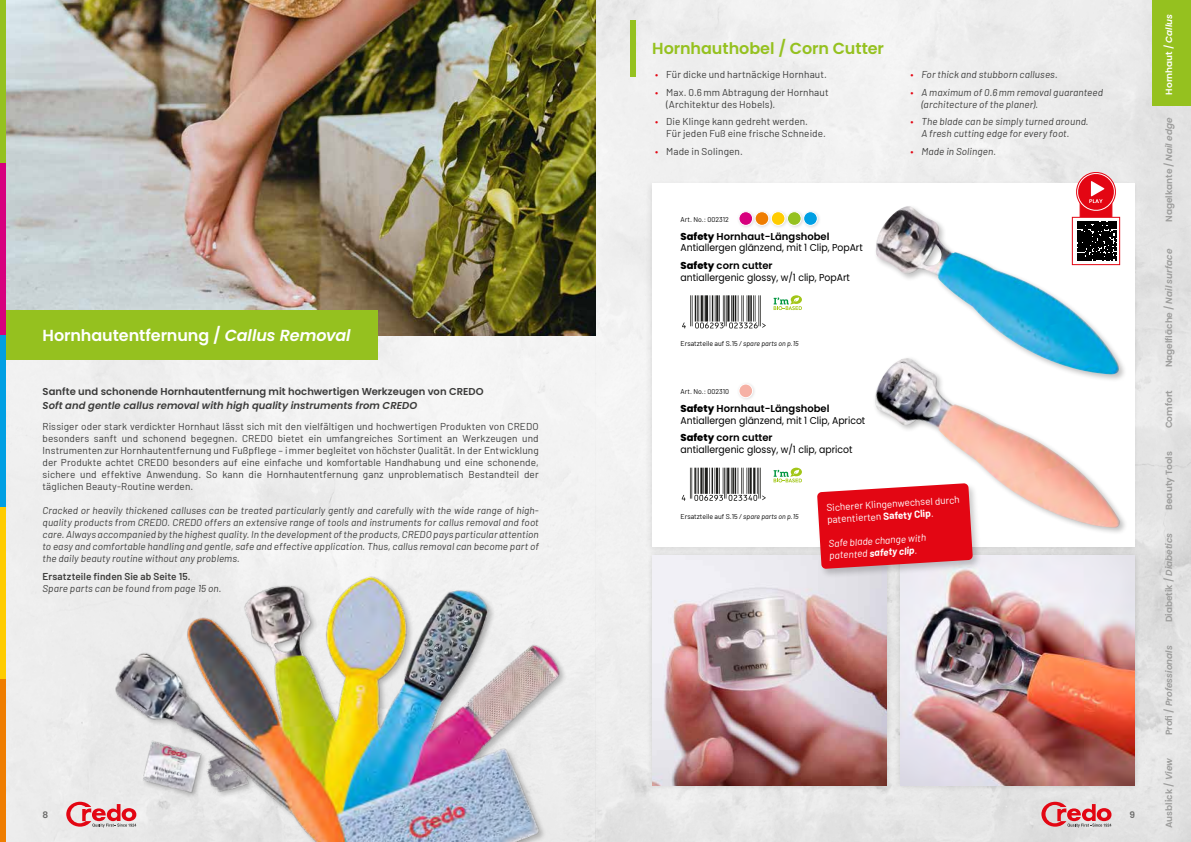
<style>
.page{position:relative;width:1191px;height:842px;background:#fff}
.page>*{position:absolute;margin:0;border:0;box-sizing:border-box;transform-origin:0 0}
.t1{font:600 16px "Poppins";letter-spacing:-.005em;color:#fff}
.t2{font:600 16px "Poppins";letter-spacing:-.005em;color:#95c11f}
.t3{font:10px/12px "Barlow";letter-spacing:.01em;color:#3c3c3b}
.t4{font:italic 10px/12px "Barlow";letter-spacing:.01em;color:#3c3c3b}
.t5{font:10px/11.7px "Poppins";color:#000;scale:.93 1}
.t6{font:600 10px "Poppins";letter-spacing:.005em;color:#3c3c3b}
.t7{font:italic 600 10px "Poppins";letter-spacing:.005em;color:#3c3c3b}
.t8{font:10px/11.7px "Barlow";color:#fff}
.t9{font:italic 10px/12.1px "Barlow";color:#fff}
.t10{font:600 10px "Barlow";letter-spacing:.015em;color:#3c3c3b}
.t11{font:600 9px "Poppins";color:#9d9d9c}
.t12{font:italic 600 9px "Poppins";color:#9d9d9c}
.t13{font:600 9px "Poppins";color:#fff}
.t14{font:600 9px "Poppins";color:#6b6b6a}
.t15{font:7px "Barlow";color:#000}
.s1{font-style:italic}
.s2{color:#e30613}
.s3{font-weight:800}
.s4{font-weight:600}
.s5{font-style:normal;color:#e30613}
.s6{font-weight:700}
.s7{font-style:normal}
</style>
<div class="page">
<img style="left:6px;top:0;width:1185px;height:842px">
<div style="left:645px;top:180px;width:494px;height:376px;background:#000;opacity:.09"></div>
<div style="left:652px;top:183px;width:482px;height:364px;background:#fff"></div>
<svg style="left:1041px;top:802px;width:70px;height:25px;background:#dc8d92"></svg>
<svg style="left:66px;top:802px;width:35px;height:25px"></svg>
<img style="left:6px;top:0;width:589px;height:335px">
<img style="left:101px;top:564px;width:465px;height:278px">
<div style="left:630px;top:20px;width:5px;height:56px;background:#95c11f"></div>
<img style="left:875px;top:206px;width:245px;height:150px">
<div style="left:753px;top:210px;width:19px;height:19px;background:#f7f6f5"></div>
<div style="left:755px;top:212px;width:14px;height:13px;background:#ef7d00;border-radius:50%"></div>
<div style="left:755px;top:211px;width:14px;height:15px;border:1px solid #fff;border-radius:50%"></div>
<div style="left:737px;top:210px;width:19px;height:19px;background:#000;opacity:.15"></div>
<div style="left:739px;top:212px;width:13px;height:13px;background:#d7007e;border-radius:50%"></div>
<div style="left:738px;top:211px;width:15px;height:15px;border:1px solid #fff;border-radius:50%"></div>
<div style="left:785px;top:210px;width:20px;height:19px;background:#000;opacity:.15"></div>
<div style="left:787px;top:212px;width:14px;height:13px;background:#95c11f;border-radius:50%"></div>
<div style="left:787px;top:211px;width:14px;height:15px;border:1px solid #fff;border-radius:50%"></div>
<div style="left:769px;top:210px;width:20px;height:19px;background:#000;opacity:.15"></div>
<div style="left:771px;top:212px;width:14px;height:13px;background:#fc0;border-radius:50%"></div>
<div style="left:771px;top:211px;width:14px;height:15px;border:1px solid #fff;border-radius:50%"></div>
<div style="left:801px;top:210px;width:20px;height:19px;background:#000;opacity:.15"></div>
<div style="left:803px;top:212px;width:14px;height:13px;background:#009fe3;border-radius:50%"></div>
<div style="left:803px;top:211px;width:14px;height:15px;border:1px solid #fff;border-radius:50%"></div>
<svg style="left:684px;top:328px;width:73px;height:1px"></svg>
<svg style="left:682px;top:295px;width:84px;height:33px"></svg>
<svg style="left:682px;top:468px;width:84px;height:33px"></svg>
<div style="left:737px;top:382px;width:19px;height:20px;background:#000;opacity:.15"></div>
<div style="left:739px;top:384px;width:13px;height:14px;background:#f6b1a5;border-radius:50%"></div>
<div style="left:738px;top:384px;width:15px;height:14px;border:1px solid #fff;border-radius:50%"></div>
<div style="left:894px;top:549px;width:246px;height:242px;background:#000;opacity:.15"></div>
<img style="left:900px;top:555px;width:234px;height:230px">
<div style="left:646px;top:549px;width:246px;height:242px;background:#000;opacity:.15"></div>
<img style="left:652px;top:555px;width:234px;height:230px">
<div style="left:872px;top:356px;width:256px;height:180px;background:#000;opacity:.25"></div>
<img style="left:875px;top:358px;width:245px;height:170px">
<div style="left:0;top:310px;width:377px;height:50px;background:#95c11f"></div>
<div style="left:815px;top:482px;width:167px;height:97px;background:#000;opacity:.21"></div>
<svg style="left:817px;top:483px;width:155px;height:86px;background:#e3222e"></svg>
<div style="left:1072px;top:217px;width:47px;height:48px;background:linear-gradient(to right,#fff,#fff)"></div>
<svg style="left:1074px;top:170px;width:43px;height:90px"></svg>
<div style="left:1072px;top:217px;width:48px;height:48px;border:1px solid #e30613"></div>
<svg style="left:773px;top:295px;width:29px;height:15px"></svg>
<svg style="left:773px;top:468px;width:29px;height:14px"></svg>
<div style="left:0;top:0;width:6px;height:163px;background:#95c11f"></div>
<div style="left:0;top:335px;width:6px;height:172px;background:#009fe3"></div>
<div style="left:0;top:507px;width:6px;height:172px;background:#fc0"></div>
<div style="left:0;top:679px;width:6px;height:163px;background:#ef7d00"></div>
<div style="left:0;top:163px;width:6px;height:172px;background:#d7007e"></div>
<div style="left:1152px;top:0;width:39px;height:106px;background:#95c11f"></div>
<h1 class="t1" style="left:43px;top:326px;width:310px">Hornhautentfernung / <span class="s1">Callus Removal</span></h1>
<p class="t6" style="left:43px;top:385px;width:443px">Sanfte und schonende Hornhautentfernung mit hochwertigen Werkzeugen von CREDO</p>
<p class="t7" style="left:43px;top:400px;width:376px">Soft and gentle callus removal with high quality instruments from CREDO</p>
<p class="t3" style="left:43px;top:419px;width:498px;text-align:justify">Rissiger oder stark verdickter Hornhaut lässt sich mit den vielfältigen und hochwertigen Produkten von CREDO besonders sanft und schonend begegnen. CREDO bietet ein umfangreiches Sortiment an Werkzeugen und Instrumenten zur Hornhautentfernung und Fußpflege – immer begleitet von höchster Qualität. In der Entwicklung der Produkte achtet CREDO besonders auf eine einfache und komfortable Handhabung und eine schonende, sichere und effektive Anwendung. So kann die Hornhautentfernung ganz unproblematisch Bestandteil der täglichen Beauty-Routine werden.</p>
<p class="t4" style="left:43px;top:503px;width:498px;text-align:justify">Cracked or heavily thickened calluses can be treated particularly gently and carefully with the wide range of high&shy;quality products from CREDO. CREDO offers an extensive range of tools and instruments for callus removal and foot care. Always accompanied by the highest quality. In the development of the products, CREDO pays particular attention to easy and comfortable handling and gentle, safe and effective application. Thus, callus removal can become part of the daily beauty routine without any problems.</p>
<p class="t10" style="left:43px;top:569px;width:149px">Ersatzteile finden Sie ab Seite 15.</p>
<p class="t4" style="left:43px;top:582px;width:180px">Spare parts can be found from page 15 on.</p>
<h1 class="t2" style="left:652px;top:39px;width:233px">Hornhauthobel / Corn Cutter</h1>
<p class="t3" style="left:655px;top:67px;width:173px"><span class="s2">•</span> Für dicke und hartnäckige Hornhaut.</p>
<p class="t3" style="left:666px;top:85px;width:164px;text-indent:-11px"><span class="s2">•</span> Max. 0.6mm Abtragung der Hornhaut (Architektur des Hobels).</p>
<p class="t3" style="left:666px;top:115px;width:161px;text-indent:-11px"><span class="s2">•</span> Die Klinge kann gedreht werden.<br>Für jeden Fuß eine frische Schneide.</p>
<p class="t3" style="left:655px;top:144px;width:89px"><span class="s2">•</span> Made in Solingen.</p>
<p class="t15" style="left:680px;top:214px;width:50px">Art. No.: 002312</p>
<p class="t5" style="left:680px;top:230px;width:197px"><span class="s3">Safety</span> <span class="s4">Hornhaut-Längshobel<br></span>Antiallergen glänzend, mit 1 Clip, PopArt</p>
<p class="t5" style="left:680px;top:260px;width:184px"><span class="s3">Safety</span> <span class="s4">corn cutter<br></span>antiallergenic glossy, w/1 clip, PopArt</p>
<p class="t15" style="left:680px;top:339px;width:120px">Ersatzteile auf S.15 <span class="s1">/ spare parts on p.15</span></p>
<p class="t15" style="left:680px;top:387px;width:50px">Art. No.: 002310</p>
<p class="t5" style="left:680px;top:403px;width:200px"><span class="s3">Safety</span> <span class="s4">Hornhaut-Längshobel<br></span>Antiallergen glänzend, mit 1 Clip, Apricot</p>
<p class="t5" style="left:680px;top:432px;width:186px"><span class="s3">Safety</span> <span class="s4">corn cutter<br></span>antiallergenic glossy, w/1 clip, apricot</p>
<p class="t4" style="left:910px;top:67px;width:149px"><span class="s5">•</span> For thick and stubborn calluses.</p>
<p class="t4" style="left:921px;top:85px;width:183px;text-indent:-11px"><span class="s5">•</span> A maximum of 0.6mm removal guaranteed (architecture of the planer).</p>
<p class="t4" style="left:921px;top:115px;width:169px;text-indent:-11px"><span class="s5">•</span> The blade can be simply turned around.<br>A fresh cutting edge for every foot.</p>
<p class="t4" style="left:910px;top:144px;width:87px"><span class="s5">•</span> Made in Solingen.</p>
<p class="t15" style="left:680px;top:511px;width:120px">Ersatzteile auf S.15 <span class="s1">/ spare parts on p.15</span></p>
<p class="t8" style="left:826px;top:501px;width:135px;rotate:-4deg">Sicherer Klingenwechsel durch patentierten <span class="s6">Safety Clip</span>.</p>
<p class="t9" style="left:828px;top:537px;width:99px;rotate:-4deg">Safe blade change with patented <span class="s6">safety clip</span>.</p>
<p class="t14" style="left:43px;top:809px;width:7px">8</p>
<p class="t14" style="left:1129px;top:810px;width:7px">9</p>
<p class="t13" style="left:1163px;top:95px;width:82px;rotate:-90deg">Hornhaut / <span class="s1">Callus</span></p>
<p class="t11" style="left:1163px;top:222px;width:106px;rotate:-90deg">Nagelkante / <span class="s1">Nail edge</span></p>
<p class="t11" style="left:1163px;top:367px;width:120px;rotate:-90deg">Nagelfläche / <span class="s1">Nail surface</span></p>
<p class="t11" style="left:1163px;top:428px;width:40px;rotate:-90deg">Comfort</p>
<p class="t11" style="left:1163px;top:510px;width:60px;rotate:-90deg">Beauty Tools</p>
<p class="t11" style="left:1163px;top:622px;width:91px;rotate:-90deg">Diabetik / <span class="s1">Diabetics</span></p>
<p class="t12" style="left:1163px;top:735px;width:92px;rotate:-90deg"><span class="s7">Profi /</span> Professionals</p>
<p class="t11" style="left:1163px;top:828px;width:72px;rotate:-90deg">Ausblick / <span class="s1">View</span></p>
</div>
